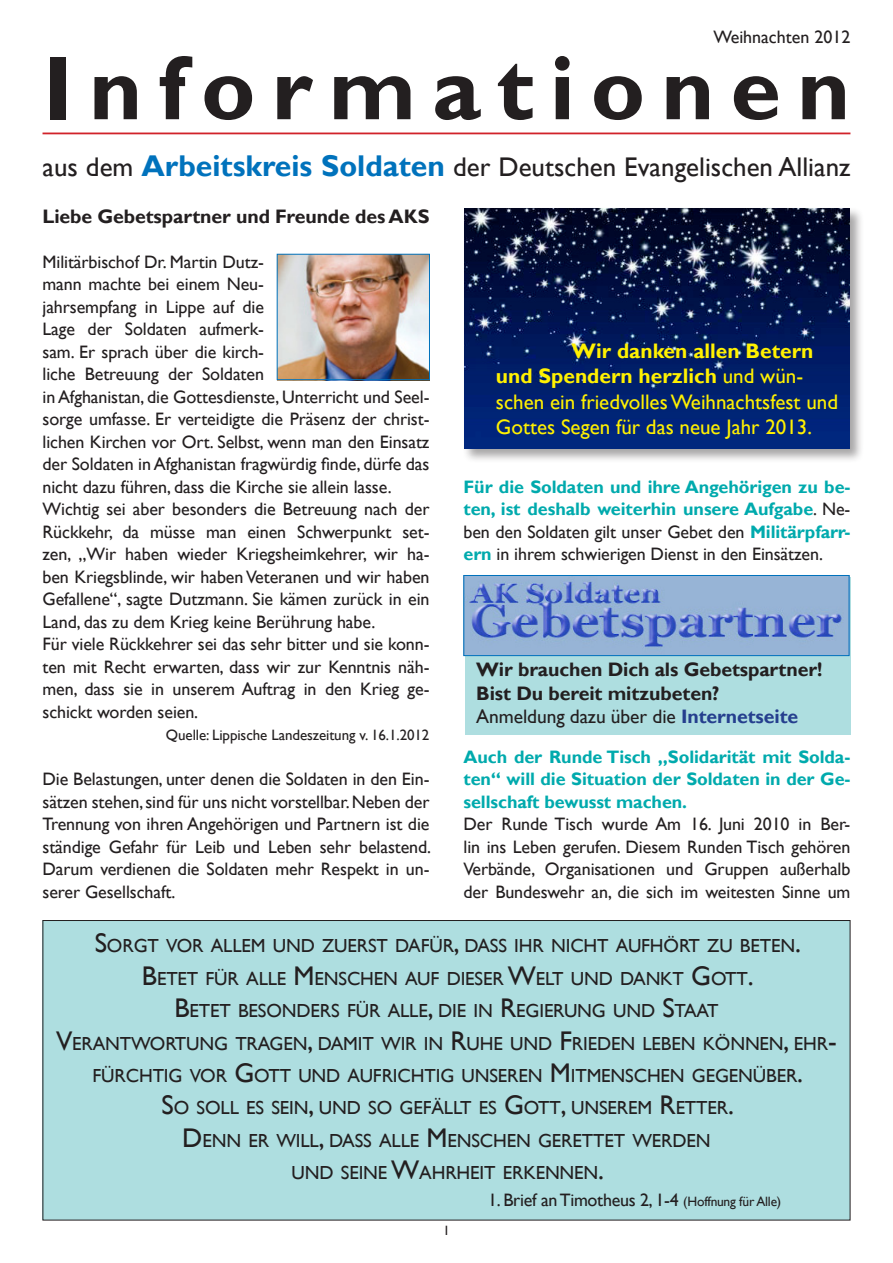
<style>
.page{position:relative;width:893px;height:1263px;background:#fff}
.page>*{position:absolute;margin:0;border:0;box-sizing:border-box;transform-origin:0 0}
.t1{font:700 91.5px "Gill Sans";letter-spacing:.175em;color:#231f20}
.t2{font:27px "Gill Sans";color:#231f20}
.t3{font:21px/25.2px "Gill Sans";color:#fff101}
.t4{font:700 21px "Gill Sans";color:#fff101}
.Fließtext{font:700 19.5px "Gill Sans";letter-spacing:-.005em;color:#231f20}
.Fließtext-2{font:19.5px "Gill Sans";letter-spacing:-.005em;color:#231f20}
.Fließtext-3{font:18.9px/32.4px "Gill Sans";letter-spacing:-.005em;color:#231f20;text-align:center}
.Fließtext-4{font:18px/22.5px "Gill Sans";letter-spacing:-.005em;color:#231f20;text-align:justify}
.Fließtext-5{font:700 18px/22.5px "Gill Sans";letter-spacing:-.005em;color:#00aaad;text-align:justify}
.Fließtext-6{font:15px "Gill Sans";letter-spacing:-.005em;color:#231f20}
.Fließtext-7{font:13.5px "Gill Sans";color:#231f20}
.s1{font-weight:700;font-size:30px;color:#0072bc}
.s2{font-weight:700}
.s3{font-weight:400;color:#231f20}
.s4{font-weight:700;color:#253f8e}
.s5{font-size:27px}
.s6{font-size:13.5px}
</style>
<div class="page">
<div style="left:465px;top:577px;width:385px;height:158px;background:#aedee0"></div>
<hr style="left:43px;top:133px;width:807px;height:1px;background:#d1232a">
<div style="left:43px;top:920px;width:807px;height:300px;background:#aedee0"></div>
<div style="left:462px;top:206px;width:402px;height:257px;background:#231f20;opacity:.4"></div>
<img style="left:464px;top:209px;width:386px;height:240px">
<img style="left:279px;top:256px;width:149px;height:122px">
<div style="left:277px;top:254px;width:153px;height:126px;border:1px solid #0072bc"></div>
<img style="left:465px;top:577px;width:382px;height:77px">
<div style="left:463px;top:575px;width:386px;height:81px;border:1px solid #0072bc"></div>
<p class="Fließtext-4" style="left:714px;top:26px;width:138px">Weihnachten 2012</p>
<p class="t1" style="left:43px;top:33px;width:809px">Informationen</p>
<p class="t2" style="left:43px;top:151px;width:809px">aus dem <span class="s1">Arbeitskreis Soldaten</span> der Deutschen Evangelischen Allianz</p>
<p class="Fließtext" style="left:43px;top:204px;width:388px">Liebe Gebetspartner und Freunde des AKS</p>
<p class="Fließtext-4" style="left:43px;top:251px;width:388px;text-align:left">Militärbischof Dr. Martin Dutz-<br>mann machte bei einem Neu-<br>jahrsempfang in Lippe auf die<br>Lage der Soldaten aufmerk-<br>sam. Er sprach über die kirch-<br>liche Betreuung der Soldaten<br>in Afghanistan, die Gottesdienste, Unterricht und Seel&shy;sorge umfasse. Er verteidigte die Präsenz der christ&shy;lichen Kirchen vor Ort. Selbst, wenn man den Einsatz der Soldaten in Afghanistan fragwürdig finde, dürfe das nicht dazu führen, dass die Kirche sie allein lasse.</p>
<p class="Fließtext-4" style="left:43px;top:498px;width:388px">Wichtig sei aber besonders die Betreuung nach der Rückkehr, da müsse man einen Schwerpunkt set&shy;zen, „Wir haben wieder Kriegsheimkehrer, wir ha&shy;ben Kriegsblinde, wir haben Veteranen und wir haben Gefallene“, sagte Dutzmann. Sie kämen zurück in ein Land, das zu dem Krieg keine Berührung habe.</p>
<p class="Fließtext-4" style="left:43px;top:633px;width:388px">Für viele Rückkehrer sei das sehr bitter und sie konn&shy;ten mit Recht erwarten, dass wir zur Kenntnis näh&shy;men, dass sie in unserem Auftrag in den Krieg ge&shy;schickt worden seien.</p>
<p class="Fließtext-6" style="left:166px;top:726px;width:265px">Quelle: Lippische Landeszeitung v. 16.1.2012</p>
<p class="Fließtext-4" style="left:43px;top:768px;width:390px">Die Belastungen, unter denen die Soldaten in den Ein&shy;sätzen stehen, sind für uns nicht vorstellbar. Neben der Trennung von ihren Angehörigen und Partnern ist die ständige Gefahr für Leib und Leben sehr belastend.<br>Darum verdienen die Soldaten mehr Respekt in un&shy;serer Gesellschaft.</p>
<p class="t4" style="left:572px;top:338px;width:243px">Wir danken allen Betern</p>
<p class="t3" style="left:496px;top:364px;width:344px"><span class="s2">und Spendern herzlich</span> und wün&shy;schen ein friedvolles Weihnachtsfest und<br>Gottes Segen für das neue Jahr 2013.</p>
<p class="Fließtext-5" style="left:463px;top:476px;width:388px">Für die Soldaten und ihre Angehörigen zu be&shy;ten, ist deshalb weiterhin unsere Aufgabe<span class="s3">. Ne&shy;ben den Soldaten gilt unser Gebet den</span> Militärpfarr&shy;ern <span class="s3">in ihrem schwierigen Dienst in den Einsätzen.</span></p>
<p class="Fließtext" style="left:476px;top:658px;width:348px">Wir brauchen Dich als Gebetspartner!</p>
<p class="Fließtext" style="left:476px;top:681px;width:245px">Bist Du bereit mitzubeten?</p>
<p class="Fließtext-2" style="left:476px;top:705px;width:323px">Anmeldung dazu über die <span class="s4">Internetseite</span></p>
<p class="Fließtext-5" style="left:463px;top:746px;width:388px">Auch der Runde Tisch „Solidarität mit Solda&shy;ten“ will die Situation der Soldaten in der Ge&shy;sellschaft bewusst machen.</p>
<p class="Fließtext-4" style="left:463px;top:813px;width:388px">Der Runde Tisch wurde Am 16. Juni 2010 in Ber&shy;lin ins Leben gerufen. Diesem Runden Tisch gehören Verbände, Organisationen und Gruppen außerhalb der Bundeswehr an, die sich im weitesten Sinne um</p>
<p class="Fließtext-3" style="left:95px;top:930px;width:708px"><span class="s5">S</span>ORGT VOR ALLEM UND ZUERST DAFÜR<span class="s5">,</span> DASS IHR NICHT AUFHÖRT ZU BETEN<span class="s5">.</span></p>
<p class="Fließtext-3" style="left:142px;top:962px;width:613px"><span class="s5">B</span>ETET FÜR ALLE <span class="s5">M</span> ENSCHEN AUF DIESER <span class="s5">W</span>ELT UND DANKT <span class="s5">G</span> OTT<span class="s5">.</span></p>
<p class="Fließtext-3" style="left:174px;top:995px;width:545px"><span class="s5">B</span>ETET BESONDERS FÜR ALLE<span class="s5">,</span> DIE IN <span class="s5">R</span>EGIERUNG UND <span class="s5">S</span>TAAT</p>
<p class="Fließtext-3" style="left:56px;top:1027px;width:782px"><span class="s5">V</span>ERANTWORTUNG TRAGEN<span class="s5">,</span> DAMIT WIR IN <span class="s5">R</span>UHE UND <span class="s5">F</span>RIEDEN LEBEN KÖNNEN<span class="s5">,</span> EHR<span class="s5">-<br></span>FÜRCHTIG VOR <span class="s5">G</span>OTT UND AUFRICHTIG UNSEREN <span class="s5">M</span> ITMENSCHEN GEGENÜBER<span class="s5">.</span></p>
<p class="Fließtext-3" style="left:162px;top:1092px;width:574px"><span class="s5">S</span>O SOLL ES SEIN<span class="s5">,</span> UND SO GEFÄLLT ES <span class="s5">G</span> OTT<span class="s5">,</span> UNSEREM <span class="s5">R</span>ETTER<span class="s5">.</span></p>
<p class="Fließtext-3" style="left:182px;top:1124px;width:530px"><span class="s5">D</span> ENN ER WILL<span class="s5">,</span> DASS ALLE <span class="s5">M</span> ENSCHEN GERETTET WERDEN</p>
<p class="Fließtext-3" style="left:292px;top:1157px;width:314px">UND SEINE <span class="s5">W</span>AHRHEIT ERKENNEN<span class="s5">.</span></p>
<p class="Fließtext-4" style="left:488px;top:1189px;width:295px">1. Brief an Timotheus 2, 1-4 <span class="s6">(Hoffnung für Alle)</span></p>
<p class="Fließtext-7" style="left:443px;top:1223px;width:8px">1</p>
</div>
